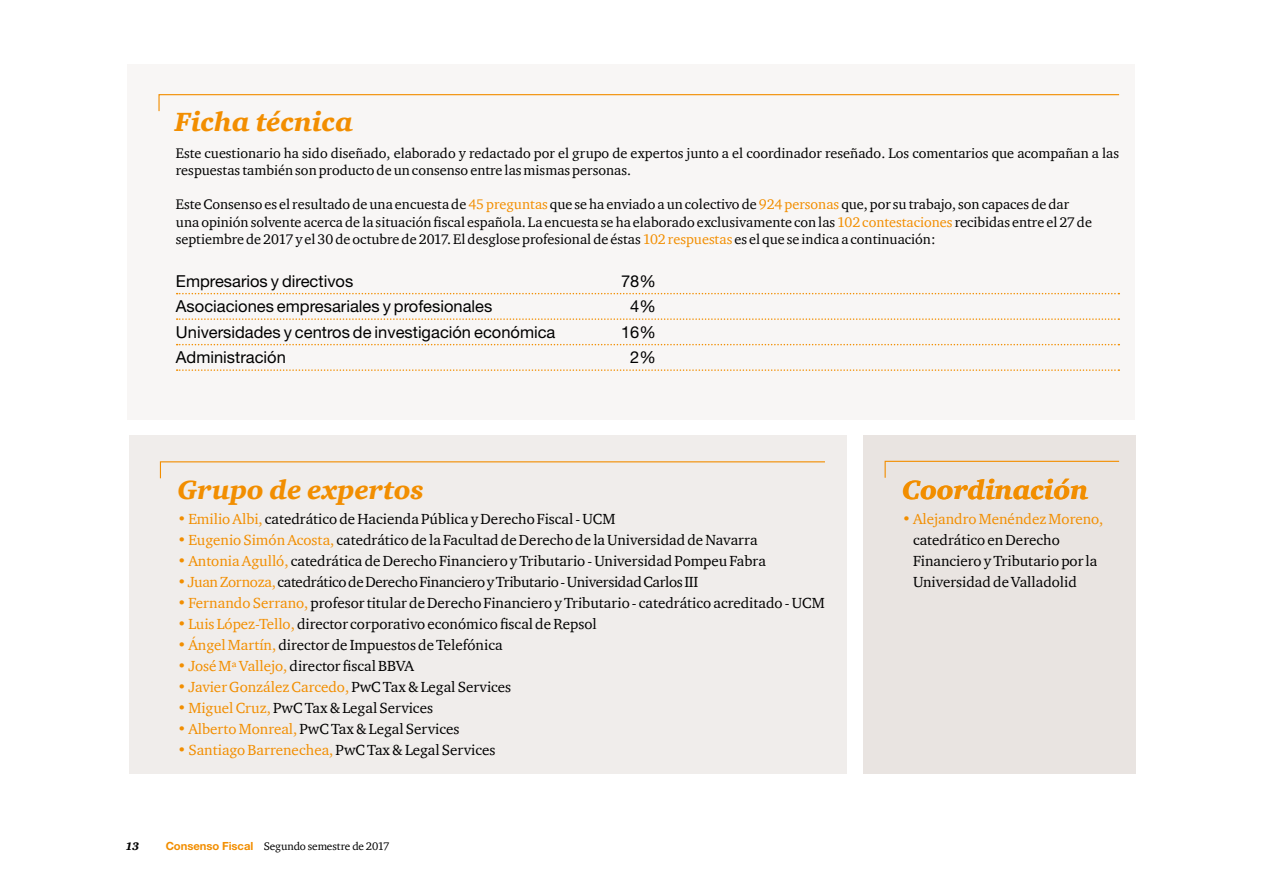
<style>
.page{position:relative;width:1263px;height:893px;background:#fff}
.page>*{position:absolute;margin:0;border:0;box-sizing:border-box;transform-origin:0 0}
.t1{font:italic 900 27px "ITC Charter Com";color:#f28e00}
.t2{font:16.5px "Helvetica Neue LT Std";color:#000}
.t3{font:15px/21px "ITC Charter Com";color:#000}
.t4{font:15px "ITC Charter Com";color:#f28e00}
.t5{font:15px "ITC Charter Com";letter-spacing:-.02em;color:#000}
.t6{font:14.25px/17.2px "ITC Charter Com";color:#000}
.t7{font:11.25px "ITC Charter Com";letter-spacing:-.01em;color:#000}
.t8{font:italic 900 11.25px "ITC Charter Com";color:#000}
.s1{color:#f28e00}
.s2{color:#000}
.s3{font-family:"Helvetica Neue LT Std";font-weight:700;color:#f28e00}
</style>
<div class="page">
<div style="left:128px;top:64px;width:1007px;height:356px;background:#f8f6f5"></div>
<svg style="left:177px;top:293px;width:942px;height:1px"></svg>
<svg style="left:177px;top:318px;width:942px;height:2px"></svg>
<svg style="left:177px;top:344px;width:942px;height:1px"></svg>
<svg style="left:177px;top:369px;width:942px;height:2px"></svg>
<svg style="left:158px;top:94px;width:962px;height:18px"></svg>
<div style="left:129px;top:436px;width:718px;height:338px;background:#f0edeb"></div>
<div style="left:863px;top:436px;width:272px;height:338px;background:#e9e4e1"></div>
<svg style="left:159px;top:461px;width:666px;height:18px"></svg>
<svg style="left:884px;top:460px;width:236px;height:18px"></svg>
<h1 class="t1" style="left:175px;top:105px;width:180px">Ficha técnica</h1>
<p class="t6" style="left:176px;top:144px;width:945px">Este cuestionario ha sido diseñado, elaborado y redactado por el grupo de expertos junto a el coordinador reseñado. Los comentarios que acompañan a las respuestas también son producto de un consenso entre las mismas personas.</p>
<p class="t6" style="left:176px;top:196px;width:917px">Este Consenso es el resultado de una encuesta de <span class="s1">45 preguntas</span> que se ha enviado a un colectivo de <span class="s1">924 personas</span> que, por su trabajo, son capaces de dar una opinión solvente acerca de la situación fiscal española. La encuesta se ha elaborado exclusivamente con las <span class="s1">102 contestaciones</span> recibidas entre el 27 de septiembre de 2017 y el 30 de octubre de 2017. El desglose profesional de éstas <span class="s1">102 respuestas</span> es el que se indica a continuación:</p>
<p class="t2" style="left:176px;top:271px;width:179px">Empresarios y directivos</p>
<p class="t2" style="left:621px;top:271px;width:36px">78%</p>
<p class="t2" style="left:176px;top:296px;width:318px">Asociaciones empresariales y profesionales</p>
<p class="t2" style="left:630px;top:296px;width:27px">4%</p>
<p class="t2" style="left:176px;top:322px;width:381px">Universidades y centros de investigación económica</p>
<p class="t2" style="left:621px;top:322px;width:36px">16%</p>
<p class="t2" style="left:176px;top:347px;width:112px">Administración</p>
<p class="t2" style="left:630px;top:347px;width:27px">2%</p>
<h1 class="t1" style="left:177px;top:473px;width:248px">Grupo de expertos</h1>
<p class="t3" style="left:177px;top:508px;width:440px"><span class="s1">• Emilio Albi,</span> catedrático de Hacienda Pública y Derecho Fiscal - UCM</p>
<p class="t3" style="left:177px;top:529px;width:582px"><span class="s1">• Eugenio Simón Acosta,</span> catedrático de la Facultad de Derecho de la Universidad de Navarra</p>
<p class="t3" style="left:177px;top:550px;width:590px"><span class="s1">• Antonia Agulló,</span> catedrática de Derecho Financiero y Tributario - Universidad Pompeu Fabra</p>
<p class="t5" style="left:177px;top:573px;width:522px"><span class="s1">• Juan Zornoza,</span> catedrático de Derecho Financiero y Tributario - Universidad Carlos III</p>
<p class="t3" style="left:177px;top:592px;width:649px"><span class="s1">• Fernando Serrano,</span> profesor titular de Derecho Financiero y Tributario - catedrático acreditado - UCM</p>
<p class="t3" style="left:177px;top:613px;width:421px"><span class="s1">• Luis López-Tello,</span> director corporativo económico fiscal de Repsol</p>
<p class="t3" style="left:177px;top:634px;width:327px"><span class="s1">• Ángel Martín,</span> director de Impuestos de Telefónica</p>
<p class="t3" style="left:177px;top:655px;width:238px"><span class="s1">• José Mª Vallejo,</span> director fiscal BBVA</p>
<p class="t4" style="left:177px;top:678px;width:335px">• Javier González Carcedo, <span class="s2">PwC Tax &amp; Legal Services</span></p>
<p class="t3" style="left:177px;top:697px;width:257px"><span class="s1">• Miguel Cruz,</span> PwC Tax &amp; Legal Services</p>
<p class="t3" style="left:177px;top:718px;width:284px"><span class="s1">• Alberto Monreal,</span> PwC Tax &amp; Legal Services</p>
<p class="t4" style="left:177px;top:741px;width:320px">• Santiago Barrenechea, <span class="s2">PwC Tax &amp; Legal Services</span></p>
<p class="t8" style="left:125px;top:840px;width:15px">13</p>
<p class="t7" style="left:166px;top:839px;width:225px"><span class="s3">Consenso Fiscal</span> Segundo semestre de 2017</p>
<h1 class="t1" style="left:902px;top:473px;width:188px">Coordinación</h1>
<p class="t4" style="left:902px;top:510px;width:203px">• Alejandro Menéndez Moreno,</p>
<p class="t3" style="left:913px;top:529px;width:186px">catedrático en Derecho<br>Financiero y Tributario por la<br>Universidad de Valladolid</p>
</div>
